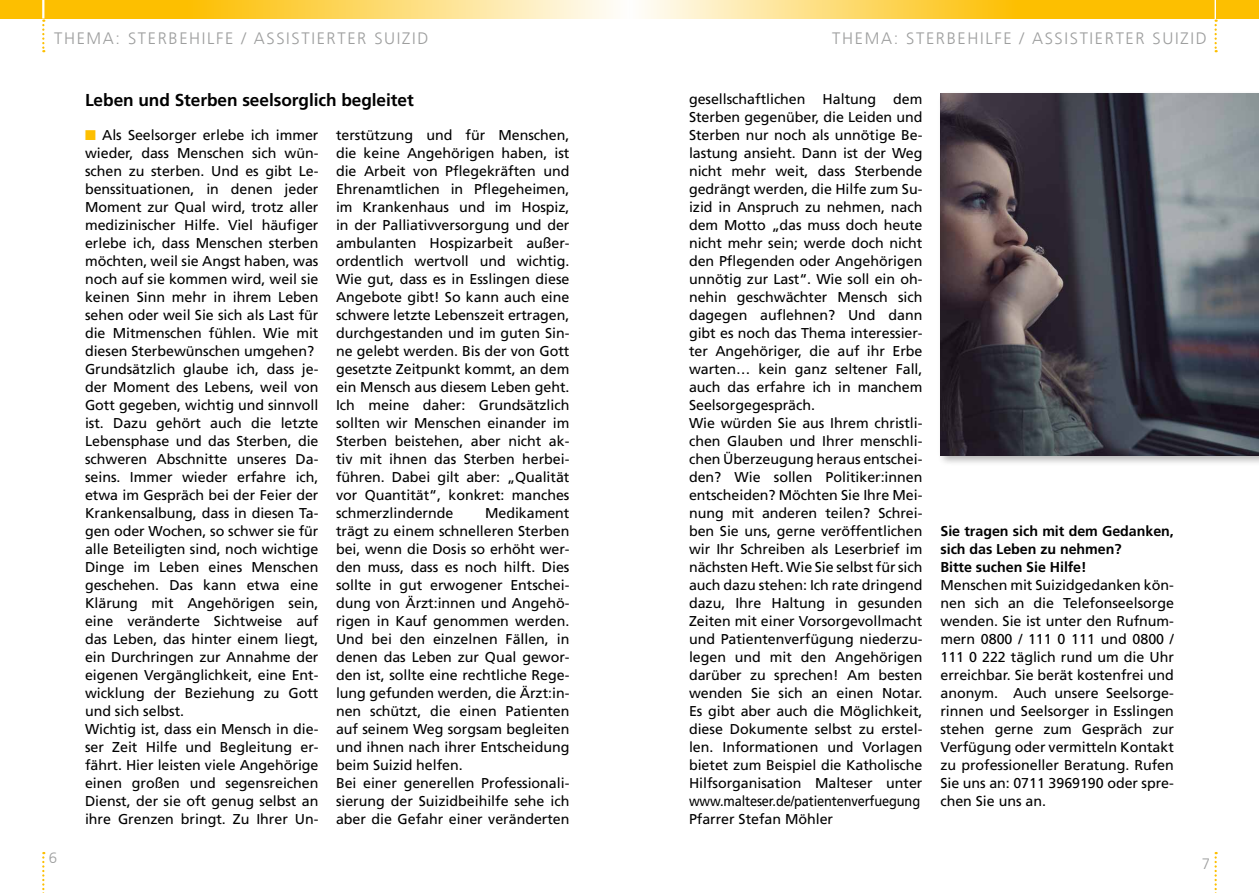
<style>
.page{position:relative;width:1259px;height:893px;background:#fff}
.page>*{position:absolute;margin:0;border:0;box-sizing:border-box;transform-origin:0 0}
.t1{font:700 17.25px "Frutiger LT Com";letter-spacing:-.005em;color:#000}
.t2{font:300 16.5px "Frutiger LT";letter-spacing:.1em;color:#9d9e9e}
.t3{font:300 15px "Frutiger LT";color:#9d9e9e}
.t4{font:14.25px/18px "Frutiger LT Com";letter-spacing:-.005em;color:#000}
.t5{font:700 14.25px/18px "Frutiger LT Com";letter-spacing:-.005em;color:#000}
.s1{color:#fdbf00}
</style>
<div class="page">
<div style="left:0;top:0;width:43px;height:18px;background:#fdbf00"></div>
<svg style="left:44px;top:0;width:570px;height:18px;background:#fdd55b"></svg>
<svg style="left:644px;top:0;width:570px;height:18px;background:#fdd250"></svg>
<svg style="left:42px;top:0;width:2px;height:52px"></svg>
<svg style="left:1214px;top:0;width:2px;height:52px"></svg>
<div style="left:1216px;top:0;width:43px;height:18px;background:#fdbf00"></div>
<svg style="left:42px;top:852px;width:2px;height:41px"></svg>
<svg style="left:1214px;top:852px;width:2px;height:41px"></svg>
<div style="left:937px;top:91px;width:322px;height:376px;background:#000;opacity:.3"></div>
<img style="left:940px;top:94px;width:319px;height:361px">
<p class="t2" style="left:54px;top:29px;width:376px">THEMA: STERBEHILFE / ASSISTIERTER SUIZID</p>
<p class="t2" style="left:832px;top:29px;width:376px">THEMA: STERBEHILFE / ASSISTIERTER SUIZID</p>
<p class="t3" style="left:49px;top:849px;width:10px">6</p>
<p class="t1" style="left:85px;top:90px;width:330px">Leben und Sterben seelsorglich begleitet</p>
<p class="t4" style="left:85px;top:126px;width:235px"><span class="s1">■</span> Als Seelsorger erlebe ich immer wieder, dass Menschen sich wün&shy;schen zu sterben. Und es gibt Le&shy;benssituationen, in denen jeder<br>Moment zur Qual wird, trotz aller medizinischer Hilfe. Viel häufiger erlebe ich, dass Menschen sterben möchten, weil sie Angst haben, was noch auf sie kommen wird, weil sie keinen Sinn mehr in ihrem Leben sehen oder weil Sie sich als Last für die Mitmenschen fühlen. Wie mit diesen Sterbewünschen umgehen?<br>Grundsätzlich glaube ich, dass je&shy;der Moment des Lebens, weil von<br>Gott gegeben, wichtig und sinnvoll ist. Dazu gehört auch die letzte<br>Lebensphase und das Sterben, die schweren Abschnitte unseres Da&shy;seins. Immer wieder erfahre ich, etwa im Gespräch bei der Feier der<br>Krankensalbung, dass in diesen Ta&shy;gen oder Wochen, so schwer sie für alle Beteiligten sind, noch wichtige<br>Dinge im Leben eines Menschen geschehen. Das kann etwa eine<br>Klärung mit Angehörigen sein, eine veränderte Sichtweise auf das Leben, das hinter einem liegt, ein Durchringen zur Annahme der eigenen Vergänglichkeit, eine Ent&shy;wicklung der Beziehung zu Gott und sich selbst.<br>Wichtig ist, dass ein Mensch in die&shy;ser Zeit Hilfe und Begleitung er&shy;fährt. Hier leisten viele Angehörige einen großen und segensreichen<br>Dienst, der sie oft genug selbst an ihre Grenzen bringt. Zu Ihrer Un-</p>
<p class="t4" style="left:336px;top:126px;width:235px;text-align:justify">terstützung und für Menschen, die keine Angehörigen haben, ist die Arbeit von Pflegekräften und Ehrenamtlichen in Pflegeheimen, im Krankenhaus und im Hospiz, in der Palliativversorgung und der ambulanten Hospizarbeit außer&shy;ordentlich wertvoll und wichtig.<br>Wie gut, dass es in Esslingen diese Angebote gibt! So kann auch eine schwere letzte Lebenszeit ertragen, durchgestanden und im guten Sin&shy;ne gelebt werden. Bis der von Gott gesetzte Zeitpunkt kommt, an dem ein Mensch aus diesem Leben geht.<br>Ich meine daher: Grundsätzlich sollten wir Menschen einander im Sterben beistehen, aber nicht ak&shy;tiv mit ihnen das Sterben herbei&shy;führen. Dabei gilt aber: „Qualität vor Quantität“, konkret: manches schmerzlindernde</p>
<p class="t4" style="left:336px;top:504px;width:235px;text-indent:149px">Medikament trägt zu einem schnelleren Sterben bei, wenn die Dosis so erhöht wer&shy;den muss, dass es noch hilft. Dies sollte in gut erwogener Entschei&shy;dung von Ärzt:innen und Angehö&shy;rigen in Kauf genommen werden.<br>Und bei den einzelnen Fällen, in denen das Leben zur Qual gewor&shy;den ist, sollte eine rechtliche Rege&shy;lung gefunden werden, die Ärzt:in&shy;nen schützt, die einen Patienten auf seinem Weg sorgsam begleiten und ihnen nach ihrer Entscheidung beim Suizid helfen.<br>Bei einer generellen Professionali&shy;sierung der Suizidbeihilfe sehe ich aber die Gefahr einer veränderten</p>
<p class="t4" style="left:689px;top:90px;width:235px">gesellschaftlichen Haltung dem<br>Sterben gegenüber, die Leiden und<br>Sterben nur noch als unnötige Be&shy;lastung ansieht. Dann ist der Weg nicht mehr weit, dass Sterbende gedrängt werden, die Hilfe zum Su&shy;izid in Anspruch zu nehmen, nach dem Motto „das muss doch heute nicht mehr sein; werde doch nicht den Pflegenden oder Angehörigen unnötig zur Last“. Wie soll ein oh&shy;nehin geschwächter Mensch sich dagegen auflehnen? Und dann gibt es noch das Thema interessier&shy;ter Angehöriger, die auf ihr Erbe warten… kein ganz seltener Fall, auch das erfahre ich in manchem<br>Seelsorgegespräch.<br>Wie würden Sie aus Ihrem christli&shy;chen Glauben und Ihrer menschli&shy;chen Überzeugung heraus entschei&shy;den? Wie sollen Politiker:innen entscheiden? Möchten Sie Ihre Mei&shy;nung mit anderen teilen? Schrei&shy;ben Sie uns, gerne veröffentlichen wir Ihr Schreiben als Leserbrief im nächsten Heft. Wie Sie selbst für sich auch dazu stehen: Ich rate dringend dazu, Ihre Haltung in gesunden<br>Zeiten mit einer Vorsorgevollmacht und Patientenverfügung niederzu&shy;legen und mit den Angehörigen darüber zu sprechen! Am besten wenden Sie sich an einen Notar.<br>Es gibt aber auch die Möglichkeit, diese Dokumente selbst zu erstel&shy;len. Informationen und Vorlagen bietet zum Beispiel die Katholische<br>Hilfsorganisation Malteser unter www.malteser.de/patientenverfuegung<br>Pfarrer Stefan Möhler</p>
<p class="t5" style="left:940px;top:522px;width:235px">Sie tragen sich mit dem Gedanken, sich das Leben zu nehmen?<br>Bitte suchen Sie Hilfe!</p>
<p class="t4" style="left:940px;top:576px;width:235px;text-align:justify">Menschen mit Suizidgedanken kön&shy;nen sich an die Telefonseelsorge wenden. Sie ist unter den Rufnum&shy;mern 0800 / 111 0 111 und 0800 / 111 0 222 täglich rund um die Uhr erreichbar. Sie berät kostenfrei und anonym. Auch unsere Seelsorge&shy;rinnen und Seelsorger in Esslingen stehen gerne zum Gespräch zur Verfügung oder vermitteln Kontakt zu professioneller Beratung. Rufen Sie uns an: 0711 3969190 oder spre&shy;chen Sie uns an.</p>
<p class="t3" style="left:1201px;top:855px;width:10px">7</p>
</div>
